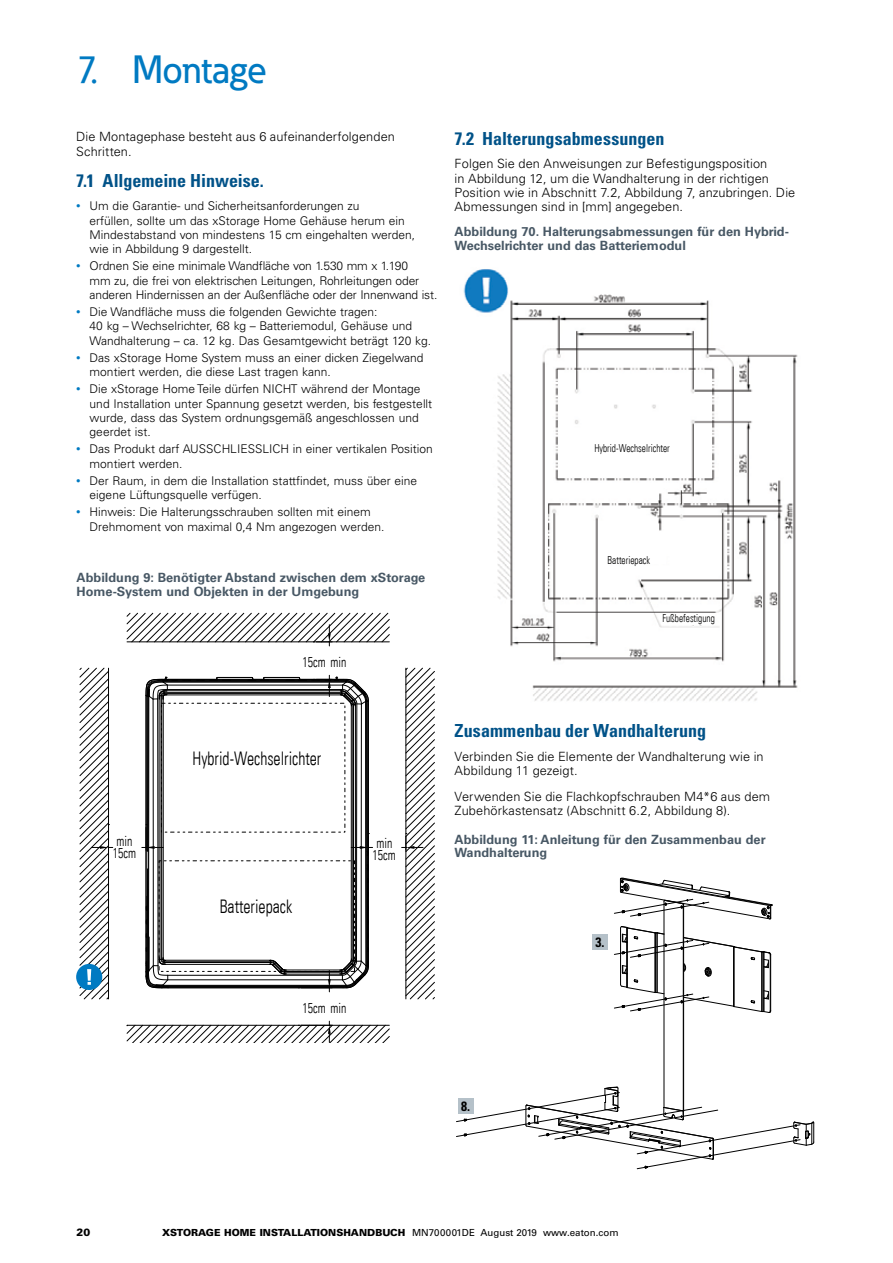
<style>
.page{position:relative;width:893px;height:1263px;background:#fff}
.page>*{position:absolute;margin:0;border:0;box-sizing:border-box;transform-origin:0 0}
.t1{font:500 39px "Eaton";color:#007ac2}
.t2{font:300 condensed 18.75px "EATON Univers";color:#000;scale:.85 1}
.t3{font:700 condensed 18px "Univers LT Std";color:#005288}
.t4{font:300 condensed 14.1px/12.1px "EATON Univers";color:#000;scale:.85 1}
.t5{font:700 condensed 13.5px "Univers LT Std";color:#000}
.t6{font:300 12.75px/14.2px "Univers LT Std";letter-spacing:.005em;color:#000}
.t7{font:700 12.75px/13.5px "Univers LT Std";color:#485865}
.t8{font:300 12px/14.2px "Univers LT Std";color:#000}
.t9{font:300 condensed 10.95px "EATON Univers";color:#000;scale:.85 1}
.t10{font:900 10.5px "Univers LT Std";color:#000}
.t11{font:900 9.75px "Univers LT Std";color:#000}
.s1{font-size:9px;color:#007ac2}
.s2{font-weight:400}
</style>
<div class="page">
<svg style="left:126px;top:612px;width:264px;height:430px"></svg>
<hr style="left:127px;top:641px;width:262px;height:1px;background:#000">
<hr style="left:127px;top:1025px;width:262px;height:1px;background:#000">
<svg style="left:79px;top:667px;width:356px;height:333px"></svg>
<hr style="left:406px;top:668px;width:1px;height:331px;background:#000">
<hr style="left:162px;top:987px;width:181px;height:1px;background:#000">
<hr style="left:162px;top:679px;width:181px;height:1px;background:#000">
<svg style="left:313px;top:625px;width:19px;height:21px"></svg>
<svg style="left:328px;top:1021px;width:3px;height:21px"></svg>
<svg style="left:91px;top:824px;width:22px;height:26px"></svg>
<svg style="left:142px;top:676px;width:89px;height:366px"></svg>
<svg style="left:247px;top:675px;width:126px;height:317px"></svg>
<svg style="left:402px;top:833px;width:21px;height:17px"></svg>
<div style="left:76px;top:964px;width:26px;height:26px;background:#007ac2;border-radius:50%"></div>
<svg style="left:87px;top:969px;width:4px;height:16px"></svg>
<img style="left:463px;top:269px;width:335px;height:432px">
<div style="left:610px;top:440px;width:56px;height:15px;background:#fff"></div>
<div style="left:610px;top:550px;width:56px;height:14px;background:#fff"></div>
<div style="left:663px;top:613px;width:52px;height:11px;background:#fff"></div>
<hr style="left:664px;top:901px;width:1px;height:206px;background:#000">
<hr style="left:683px;top:904px;width:1px;height:207px;background:#000">
<svg style="left:614px;top:877px;width:159px;height:43px"></svg>
<svg style="left:614px;top:926px;width:157px;height:87px"></svg>
<svg style="left:456px;top:1086px;width:358px;height:83px"></svg>
<div style="left:592px;top:935px;width:16px;height:15px;background:#b5c1c9"></div>
<div style="left:458px;top:1098px;width:15px;height:16px;background:#b5c1c9"></div>
<h1 class="t1" style="left:77px;top:46px;width:192px">7. Montage</h1>
<p class="t6" style="left:76px;top:130px;width:320px">Die Montagephase besteht aus 6 aufeinanderfolgenden<br>Schritten.</p>
<h3 class="t3" style="left:76px;top:170px;width:189px">7.1 Allgemeine Hinweise.</h3>
<p class="t8" style="left:90px;top:199px;width:327px;text-indent:-14px"><span class="s1">•</span> Um die Garantie- und Sicherheitsanforderungen zu<br>erfüllen, sollte um das xStorage Home Gehäuse herum ein Mindestabstand von mindestens 15 cm eingehalten werden, wie in Abbildung 9 dargestellt.</p>
<p class="t8" style="left:90px;top:259px;width:349px;text-indent:-14px"><span class="s1">•</span> Ordnen Sie eine minimale Wandfläche von 1.530 mm x 1.190<br>mm zu, die frei von elektrischen Leitungen, Rohrleitungen oder anderen Hindernissen an der Außenfläche oder der Innenwand ist.</p>
<p class="t8" style="left:90px;top:305px;width:343px;text-indent:-14px"><span class="s1">•</span> Die Wandfläche muss die folgenden Gewichte tragen:<br>40 kg – Wechselrichter, 68 kg – Batteriemodul, Gehäuse und<br>Wandhalterung – ca. 12 kg. Das Gesamtgewicht beträgt 120 kg.</p>
<p class="t8" style="left:90px;top:351px;width:335px;text-indent:-14px"><span class="s1">•</span> Das xStorage Home System muss an einer dicken Ziegelwand montiert werden, die diese Last tragen kann.</p>
<p class="t8" style="left:90px;top:382px;width:344px;text-indent:-14px"><span class="s1">•</span> Die xStorage Home Teile dürfen NICHT während der Montage und Installation unter Spannung gesetzt werden, bis festgestellt wurde, dass das System ordnungsgemäß angeschlossen und geerdet ist.</p>
<p class="t8" style="left:90px;top:442px;width:345px;text-indent:-14px"><span class="s1">•</span> Das Produkt darf AUSSCHLIESSLICH in einer vertikalen Position montiert werden.</p>
<p class="t8" style="left:90px;top:474px;width:329px;text-indent:-14px"><span class="s1">•</span> Der Raum, in dem die Installation stattfindet, muss über eine eigene Lüftungsquelle verfügen.</p>
<p class="t8" style="left:90px;top:505px;width:296px;text-indent:-14px"><span class="s1">•</span> Hinweis: Die Halterungsschrauben sollten mit einem<br>Drehmoment von maximal 0,4 Nm angezogen werden.</p>
<p class="t7" style="left:77px;top:571px;width:350px">Abbildung 9: Benötigter Abstand zwischen dem xStorage<br>Home-System und Objekten in der Umgebung</p>
<p class="t4" style="left:303px;top:656px;width:53px">15cm min</p>
<h3 class="t3" style="left:455px;top:128px;width:211px">7.2 Halterungsabmessungen</h3>
<p class="t6" style="left:455px;top:157px;width:342px">Folgen Sie den Anweisungen zur Befestigungsposition<br>in Abbildung 12, um die Wandhalterung in der richtigen Position wie in Abschnitt 7.2, Abbildung 7, anzubringen. Die Abmessungen sind in [mm] angegeben.</p>
<p class="t7" style="left:455px;top:225px;width:336px">Abbildung 70. Halterungsabmessungen für den Hybrid-<br>Wechselrichter und das Batteriemodul</p>
<p class="t9" style="left:594px;top:442px;width:90px">Hybrid-Wechselrichter</p>
<p class="t9" style="left:608px;top:554px;width:52px">Batteriepack</p>
<p class="t9" style="left:662px;top:612px;width:63px">Fußbefestigung</p>
<h2 class="t2" style="left:192px;top:748px;width:153px">Hybrid-Wechselrichter</h2>
<p class="t4" style="left:113px;top:835px;width:29px">min<br>15cm</p>
<p class="t4" style="left:373px;top:836px;width:29px;line-height:12.6px">min<br>15cm</p>
<h2 class="t2" style="left:220px;top:895px;width:87px">Batteriepack</h2>
<p class="t4" style="left:303px;top:1001px;width:53px">15cm min</p>
<h3 class="t3" style="left:455px;top:720px;width:253px">Zusammenbau der Wandhalterung</h3>
<p class="t6" style="left:455px;top:749px;width:311px">Verbinden Sie die Elemente der Wandhalterung wie in<br>Abbildung 11 gezeigt.</p>
<p class="t6" style="left:455px;top:789px;width:317px">Verwenden Sie die Flachkopfschrauben M4*6 aus dem<br>Zubehörkastensatz (Abschnitt 6.2, Abbildung 8).</p>
<p class="t7" style="left:455px;top:832px;width:313px">Abbildung 11: Anleitung für den Zusammenbau der<br>Wandhalterung</p>
<p class="t5" style="left:596px;top:934px;width:10px">3.</p>
<p class="t5" style="left:461px;top:1098px;width:10px">8.</p>
<p class="t10" style="left:77px;top:1225px;width:15px">20</p>
<p class="t11" style="left:162px;top:1226px;width:458px">XSTORAGE HOME INSTALLATIONSHANDBUCH <span class="s2">MN700001DE August 2019 www.eaton.com</span></p>
</div>
